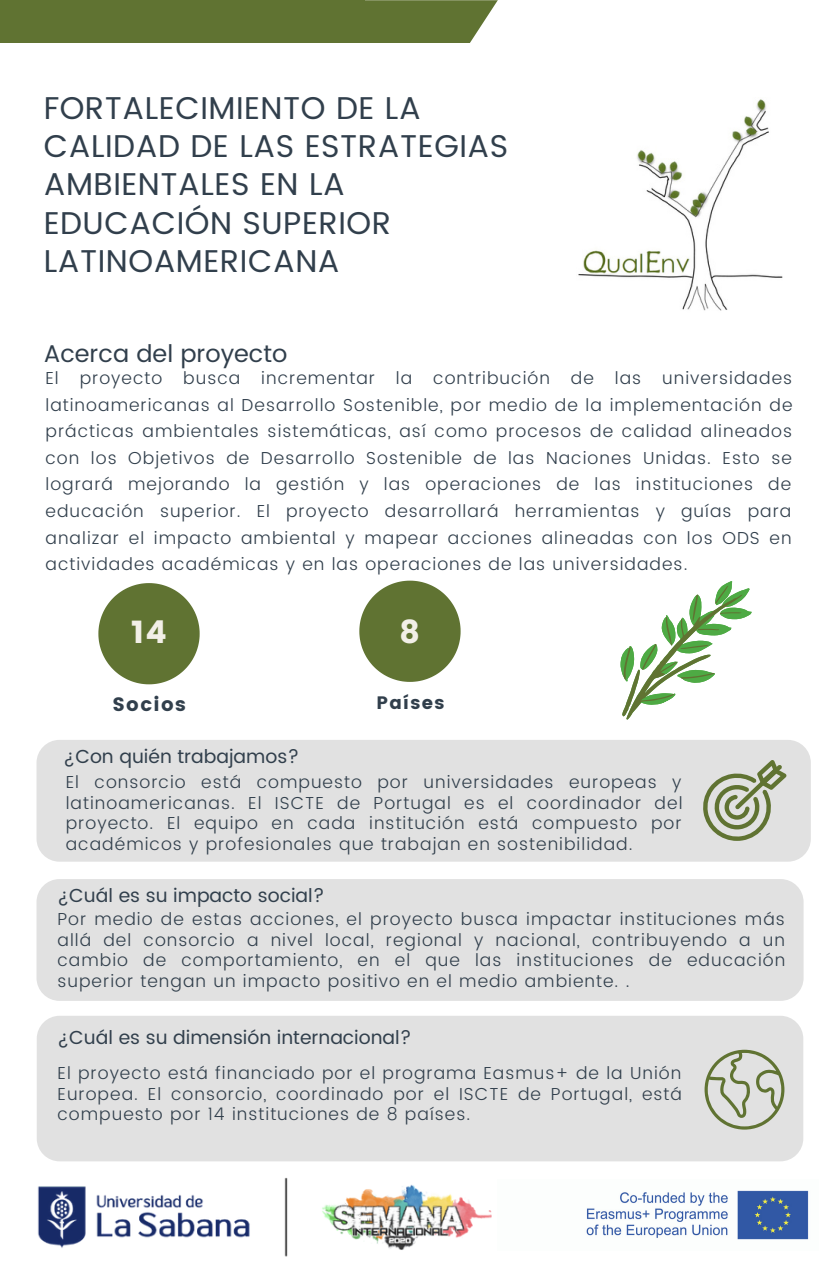
<style>
.page{position:relative;width:827px;height:1269px;background:#fff}
.page>*{position:absolute;margin:0;border:0;box-sizing:border-box;transform-origin:0 0}
.t1{font:31.5px/38.2px "Poppins";letter-spacing:.015em;color:#313f4c}
.t2{font:31.5px "Poppins";color:#f2efe7}
.t3{font:24.15px "Poppins";color:#313f4c}
.t4{font:19.35px "Poppins";letter-spacing:.075em;color:#313f4c}
.t5{font:18.9px "Poppins";color:#313f4c}
.t6{font:18px "Poppins";letter-spacing:.075em;color:#313f4c}
.t7{font:300 17.4px/20.7px "Poppins";letter-spacing:.06em;color:#313f4c;text-align:justify}
</style>
<div class="page">
<div style="left:0;top:0;width:365px;height:43px;background:#607332"></div>
<svg style="left:365px;top:0;width:132px;height:43px;background:#708147"></svg>
<img style="left:37px;top:1161px;width:474px;height:96px">
<div style="left:37px;top:740px;width:774px;height:122px;background:#e1e1e1"></div>
<div style="left:37px;top:879px;width:766px;height:122px;background:#e1e1e1"></div>
<div style="left:37px;top:1016px;width:766px;height:145px;background:#e1e1e1"></div>
<svg style="left:702px;top:760px;width:84px;height:81px;background:#b9bfaa"></svg>
<svg style="left:704px;top:1050px;width:80px;height:80px;background:#c3c8b9"></svg>
<svg style="left:359px;top:581px;width:102px;height:101px"></svg>
<svg style="left:98px;top:583px;width:102px;height:101px"></svg>
<img style="left:498px;top:1180px;width:311px;height:71px">
<img style="left:578px;top:99px;width:205px;height:212px">
<svg style="left:620px;top:581px;width:132px;height:139px"></svg>
<h1 class="t1" style="left:44px;top:89px;width:466px">FORTALECIMIENTO DE LA<br>CALIDAD DE LAS ESTRATEGIAS<br>AMBIENTALES EN LA<br>EDUCACIÓN SUPERIOR<br>LATINOAMERICANA</h1>
<h2 class="t3" style="left:44px;top:339px;width:245px">Acerca del proyecto</h2>
<p class="t7" style="left:45px;top:365px;width:748px;line-height:26.5px">El proyecto busca incrementar la contribución de las universidades latinoamericanas al Desarrollo Sostenible, por medio de la implementación de prácticas ambientales sistemáticas, así como procesos de calidad alineados con los Objetivos de Desarrollo Sostenible de las Naciones Unidas. Esto se logrará mejorando la gestión y las operaciones de las instituciones de educación superior. El proyecto desarrollará herramientas y guías para analizar el impacto ambiental y mapear acciones alineadas con los ODS en actividades académicas y en las operaciones de las universidades.</p>
<h1 class="t2" style="left:131px;top:614px;width:37px">14</h1>
<p class="t4" style="left:112px;top:693px;width:75px">Socios</p>
<p class="t5" style="left:64px;top:746px;width:237px">¿Con quién trabajamos?</p>
<h1 class="t2" style="left:400px;top:614px;width:22px">8</h1>
<p class="t6" style="left:377px;top:693px;width:69px">Países</p>
<p class="t7" style="left:66px;top:772px;width:618px">El consorcio está compuesto por universidades europeas y latinoamericanas. El ISCTE de Portugal es el coordinador del proyecto. El equipo en cada institución está compuesto por académicos y profesionales que trabajan en sostenibilidad.</p>
<p class="t5" style="left:58px;top:885px;width:269px">¿Cuál es su impacto social?</p>
<p class="t7" style="left:58px;top:909px;width:729px">Por medio de estas acciones, el proyecto busca impactar instituciones más allá del consorcio a nivel local, regional y nacional, contribuyendo a un cambio de comportamiento, en el que las instituciones de educación superior tengan un impacto positivo en el medio ambiente. .</p>
<p class="t5" style="left:58px;top:1026px;width:356px">¿Cuál es su dimensión internacional?</p>
<p class="t7" style="left:58px;top:1063px;width:626px">El proyecto está financiado por el programa Easmus+ de la Unión Europea. El consorcio, coordinado por el ISCTE de Portugal, está compuesto por 14 instituciones de 8 países.</p>
</div>
